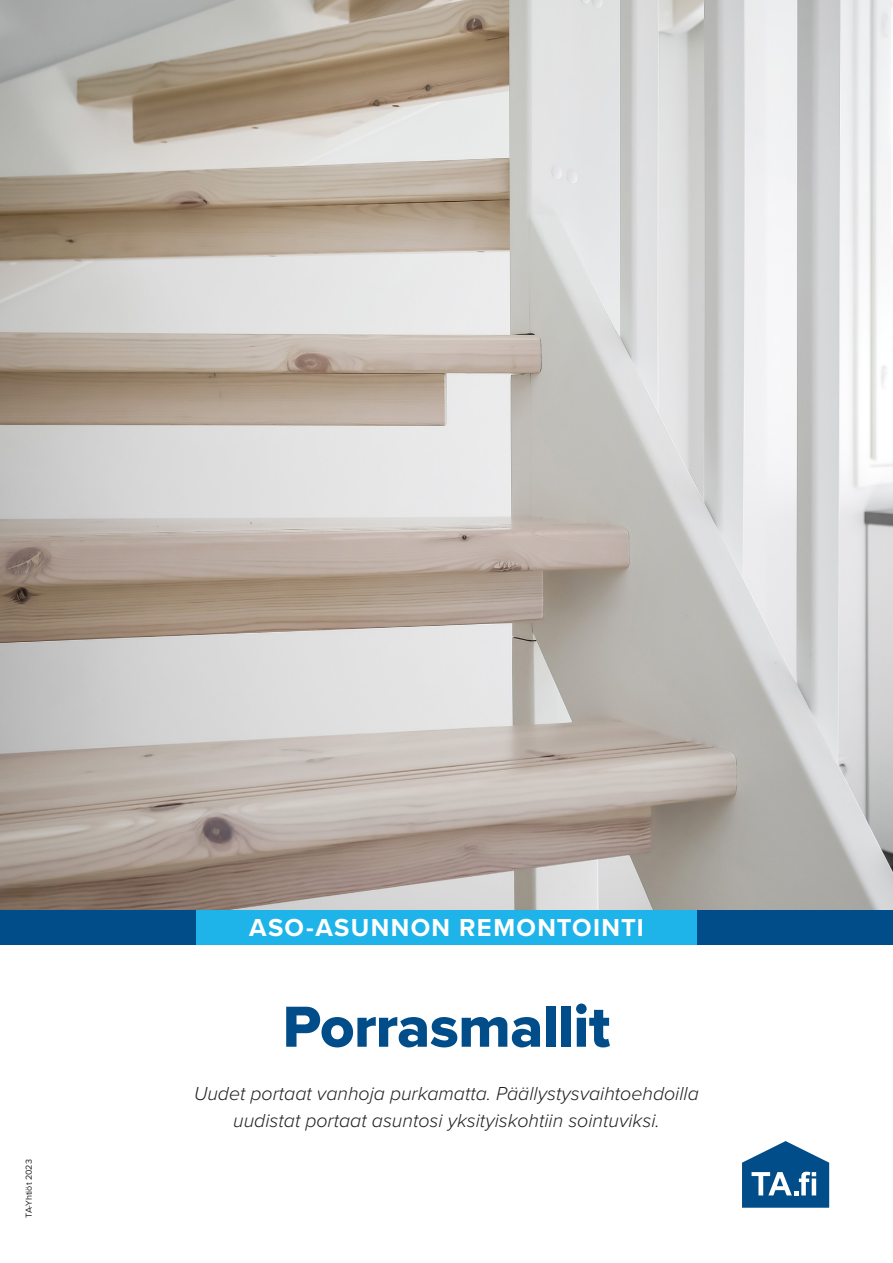
<style>
.page{position:relative;width:893px;height:1263px;background:#fff}
.page>*{position:absolute;margin:0;border:0;box-sizing:border-box;transform-origin:0 0}
.Osoite_kannessa{font:60px "Proxima Nova Extrabld";letter-spacing:-.01em;color:#004d89}
.asumismuoto{font:700 25.5px "Proxima Nova";letter-spacing:.055em;color:#fff}
.L2{font:italic 300 19.5px/27px "Proxima Nova";color:#231f20;text-align:center}
.L2-2{font:9px "Proxima Nova";color:#231f20}
</style>
<div class="page">
<img style="left:0;top:0;width:893px;height:910px">
<div style="left:0;top:910px;width:893px;height:34px;background:#004d89"></div>
<div style="left:196px;top:910px;width:501px;height:34px;background:#1fb4e9"></div>
<svg style="left:742px;top:1141px;width:87px;height:67px"></svg>
<p class="L2-2" style="left:22px;top:1218px;width:60px;rotate:-90deg">TA-Yhtiöt 2023</p>
<p class="asumismuoto" style="left:249px;top:909px;width:396px">ASO-ASUNNON REMONTOINTI</p>
<p class="Osoite_kannessa" style="left:283px;top:982px;width:329px">Porrasmallit</p>
<p class="L2" style="left:194px;top:1079px;width:506px">Uudet portaat vanhoja purkamatta. Päällystysvaihtoehdoilla uudistat portaat asuntosi yksityiskohtiin sointuviksi.</p>
</div>
